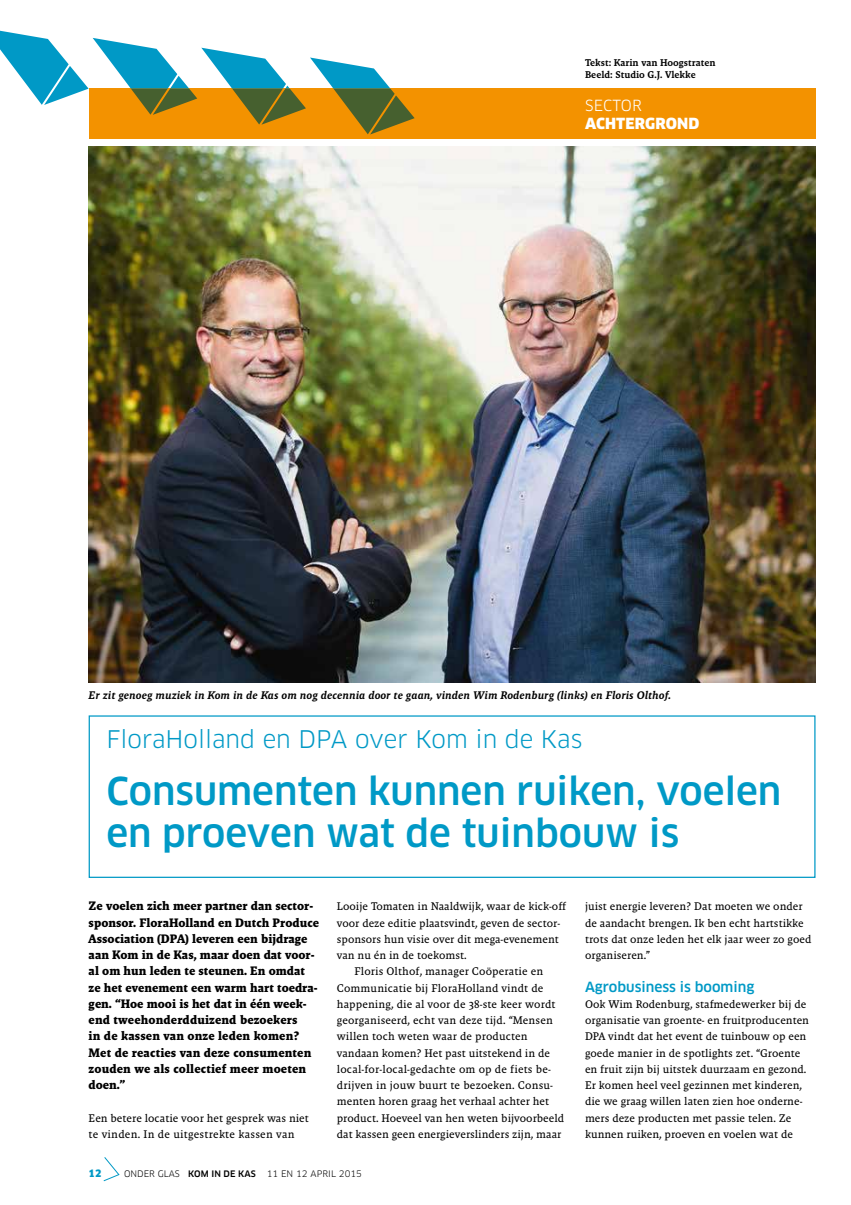
<style>
.page{position:relative;width:851px;height:1205px;background:#fff}
.page>*{position:absolute;margin:0;border:0;box-sizing:border-box;transform-origin:0 0}
.t1{font:500 37.5px/41.2px "Clan OT";color:#0099c6}
.t2{font:23.75px "Clan OT";color:#0099c6}
.t3{font:900 15px "Clan OT";letter-spacing:.01em;color:#fff}
.t4{font:15px "Clan OT";letter-spacing:.01em;color:#fff}
.t5{font:500 13.75px "Clan OT";color:#0099c6}
.t6{font:700 12.5px/16.2px "Malaga";color:#000}
.t7{font:11.25px/16.2px "Malaga Reg";color:#000}
.t8{font:italic 11.25px "Malaga Med";color:#000}
.t9{font:10px/12px "Malaga Med";color:#000}
.t10{font:900 10px "Clan OT";color:#0099c6}
.t11{font:8.75px "Clan OT";color:#000}
.s1{font-weight:500}
</style>
<div class="page">
<div style="left:89px;top:89px;width:726px;height:50px;background:#f39200"></div>
<svg style="left:0;top:31px;width:414px;height:103px"></svg>
<div style="left:89px;top:715px;width:726px;height:163px;border:1px solid #0099c6"></div>
<img style="left:89px;top:146px;width:726px;height:537px">
<svg style="left:103px;top:1157px;width:16px;height:24px"></svg>
<p class="t9" style="left:585px;top:56px;width:132px">Tekst: Karin van Hoogstraten<br>Beeld: Studio G.J. Vlekke</p>
<h3 class="t4" style="left:585px;top:96px;width:58px">SECTOR</h3>
<h3 class="t3" style="left:585px;top:114px;width:116px">ACHTERGROND</h3>
<p class="t8" style="left:89px;top:689px;width:583px">Er zit genoeg muziek in Kom in de Kas om nog decennia door te gaan, vinden Wim Rodenburg (links) en Floris Olthof.</p>
<h2 class="t2" style="left:106px;top:725px;width:477px">FloraHolland en DPA over Kom in de Kas</h2>
<h1 class="t1" style="left:106px;top:771px;width:676px">Consumenten kunnen ruiken, voelen en proeven wat de tuinbouw is</h1>
<p class="t6" style="left:89px;top:898px;width:232px">Ze voelen zich meer partner dan sector&shy;sponsor. FloraHolland en Dutch Produce Association (DPA) leveren een bijdrage aan Kom in de Kas, maar doen dat voor&shy;al om hun leden te steunen. En omdat ze het evenement een warm hart toedra&shy;gen. “Hoe mooi is het dat in één week&shy;end tweehonderdduizend bezoekers<br>in de kassen van onze leden komen?<br>Met de reacties van deze consumenten zouden we als collectief meer moeten doen.”</p>
<p class="t7" style="left:89px;top:1110px;width:222px">Een betere locatie voor het gesprek was niet te vinden. In de uitgestrekte kassen van</p>
<p class="t7" style="left:337px;top:898px;width:231px">Looije Tomaten in Naaldwijk, waar de kick-off</p>
<p class="t7" style="left:337px;top:915px;width:225px">voor deze editie plaatsvindt, geven de sector-</p>
<p class="t7" style="left:337px;top:931px;width:223px">sponsors hun visie over dit mega-evenement</p>
<p class="t7" style="left:337px;top:947px;width:131px">van nu én in de toekomst.</p>
<p class="t7" style="left:354px;top:963px;width:190px">Floris Olthof, manager Coöperatie en</p>
<p class="t7" style="left:337px;top:979px;width:208px">Communicatie bij FloraHolland vindt de</p>
<p class="t7" style="left:337px;top:996px;width:220px">happening, die al voor de 38-ste keer wordt</p>
<p class="t7" style="left:337px;top:1012px;width:217px">georganiseerd, echt van deze tijd. “Mensen</p>
<p class="t7" style="left:337px;top:1028px;width:192px">willen toch weten waar de producten</p>
<p class="t7" style="left:337px;top:1044px;width:214px">vandaan komen? Het past uitstekend in de</p>
<p class="t7" style="left:337px;top:1061px;width:215px">local-for-local-gedachte om op de fiets be-</p>
<p class="t7" style="left:337px;top:1077px;width:218px">drijven in jouw buurt te bezoeken. Consu-</p>
<p class="t7" style="left:337px;top:1093px;width:214px">menten horen graag het verhaal achter het</p>
<p class="t7" style="left:337px;top:1109px;width:229px">product. Hoeveel van hen weten bijvoorbeeld</p>
<p class="t7" style="left:337px;top:1126px;width:226px">dat kassen geen energieverslinders zijn, maar</p>
<p class="t10" style="left:89px;top:1167px;width:14px">12</p>
<p class="t11" style="left:124px;top:1168px;width:239px">ONDER GLAS <span class="s1">KOM IN DE KAS</span> 11 EN 12 APRIL 2015</p>
<p class="t7" style="left:585px;top:898px;width:228px">juist energie leveren? Dat moeten we onder de aandacht brengen. Ik ben echt hartstikke trots dat onze leden het elk jaar weer zo goed organiseren.”</p>
<p class="t5" style="left:585px;top:978px;width:171px">Agrobusiness is booming</p>
<p class="t7" style="left:585px;top:996px;width:225px">Ook Wim Rodenburg, stafmedewerker bij de organisatie van groente- en fruitproducenten DPA vindt dat het event de tuinbouw op een goede manier in de spotlights zet. “Groente en fruit zijn bij uitstek duurzaam en gezond.<br>Er komen heel veel gezinnen met kinderen, die we graag willen laten zien hoe onderne&shy;mers deze producten met passie telen. Ze kunnen ruiken, proeven en voelen wat de</p>
</div>
